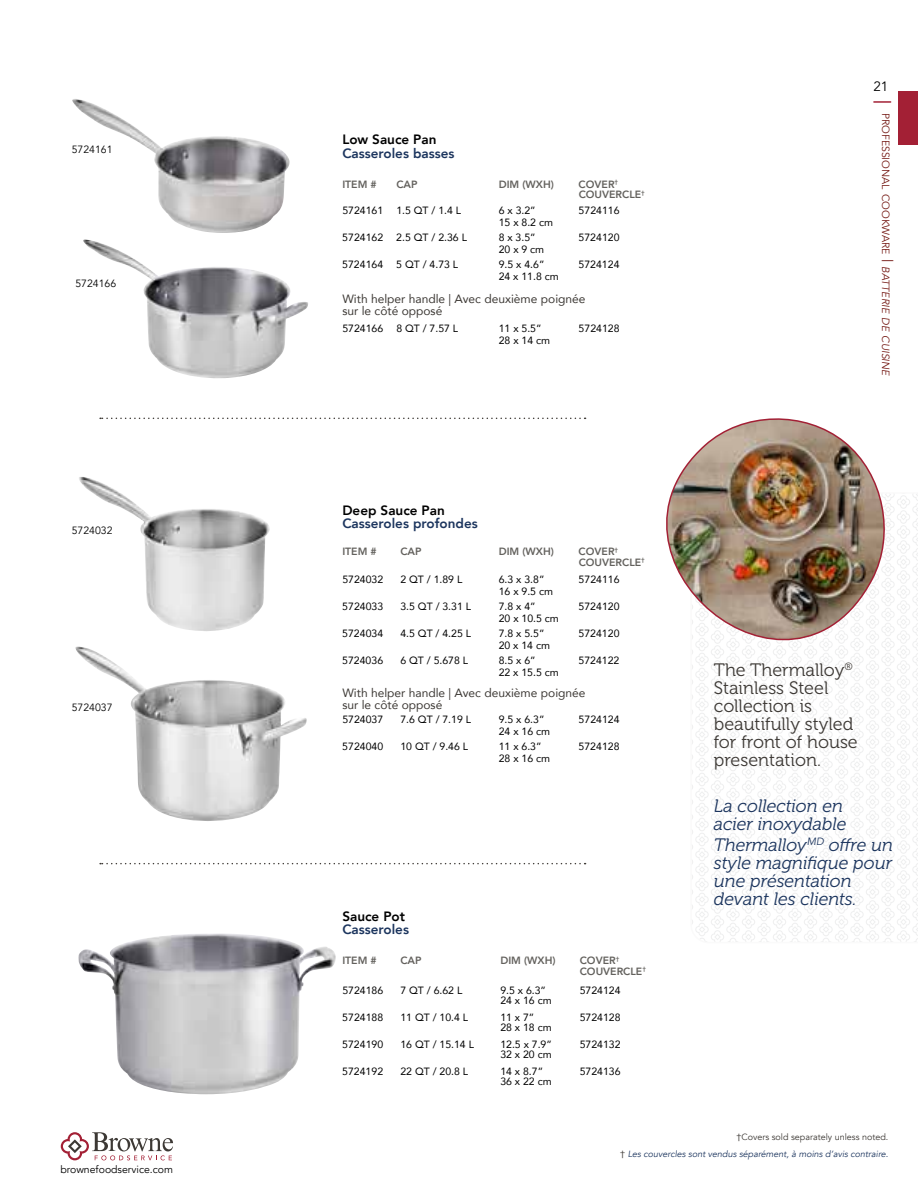
<style>
.page{position:relative;width:918px;height:1188px;background:#fff}
.page>*{position:absolute;margin:0;border:0;box-sizing:border-box;transform-origin:0 0}
.t1{font:italic 18px/18px "Museo 300";color:#1c355e}
.t2{font:18px/18px "Museo 300";color:#3d3935}
.t3{font:800 13.5px "Avenir";color:#1c355e}
.t4{font:800 13.5px "Avenir";color:#000}
.t5{font:13.5px "Avenir";color:#000}
.t6{font:12px/12px "Avenir";color:#3d3935}
.t7{font:10.5px/12px "Avenir";color:#000}
.t8{font:800 10.5px/10.5px "Avenir";color:#63615d}
.t9{font:10.5px "Avenir";color:#000}
.t10{font:10.5px "Avenir";color:#751a15}
.t11{font:italic 9px/16.6px "Avenir";color:#1c355e;text-align:right}
.s1{font-size:15px}
.s2{font-style:italic}
.s3{font-style:normal;color:#3d3935}
</style>
<div class="page">
<svg style="left:61px;top:1132px;width:112px;height:28px"></svg>
<svg style="left:874px;top:101px;width:17px;height:2px"></svg>
<div style="left:898px;top:91px;width:20px;height:54px;background:#a32035"></div>
<svg style="left:692px;top:494px;width:226px;height:448px"></svg>
<svg style="left:100px;top:418px;width:477px;height:1px"></svg>
<svg style="left:100px;top:863px;width:486px;height:1px"></svg>
<img style="left:72px;top:99px;width:218px;height:134px">
<img style="left:83px;top:239px;width:225px;height:140px">
<img style="left:75px;top:647px;width:232px;height:174px">
<img style="left:79px;top:477px;width:191px;height:154px">
<img style="left:78px;top:933px;width:258px;height:161px">
<img style="left:579px;top:417px;width:317px;height:316px">
<p class="t9" style="left:72px;top:144px;width:42px">5724161</p>
<p class="t9" style="left:75px;top:278px;width:42px">5724166</p>
<p class="t9" style="left:72px;top:525px;width:42px">5724032</p>
<p class="t9" style="left:72px;top:701px;width:42px">5724037</p>
<p class="t9" style="left:60px;top:1163px;width:114px">brownefoodservice.com</p>
<p class="t4" style="left:342px;top:129px;width:96px">Low Sauce Pan</p>
<p class="t3" style="left:342px;top:143px;width:114px">Casseroles basses</p>
<p class="t8" style="left:342px;top:179px;width:36px">ITEM #</p>
<p class="t8" style="left:396px;top:179px;width:23px">CAP</p>
<p class="t8" style="left:499px;top:179px;width:57px">DIM (WXH)</p>
<p class="t8" style="left:579px;top:179px;width:68px">COVER<sup>†<br></sup>COUVERCLE<sup>†</sup></p>
<p class="t7" style="left:342px;top:204px;width:42px">5724161</p>
<p class="t7" style="left:396px;top:204px;width:66px">1.5 QT / 1.4 L</p>
<p class="t7" style="left:499px;top:204px;width:56px">6 x 3.2”<br>15 x 8.2 cm</p>
<p class="t7" style="left:579px;top:204px;width:42px">5724116</p>
<p class="t7" style="left:342px;top:231px;width:42px">5724162</p>
<p class="t7" style="left:396px;top:231px;width:72px">2.5 QT / 2.36 L</p>
<p class="t7" style="left:499px;top:231px;width:47px">8 x 3.5”<br>20 x 9 cm</p>
<p class="t7" style="left:579px;top:231px;width:42px">5724120</p>
<p class="t7" style="left:342px;top:258px;width:42px">5724164</p>
<p class="t7" style="left:396px;top:258px;width:63px">5 QT / 4.73 L</p>
<p class="t7" style="left:499px;top:258px;width:62px">9.5 x 4.6”<br>24 x 11.8 cm</p>
<p class="t7" style="left:579px;top:258px;width:42px">5724124</p>
<p class="t6" style="left:342px;top:292px;width:245px">With helper handle | Avec deuxième poignée sur le côté opposé</p>
<p class="t7" style="left:342px;top:322px;width:42px">5724166</p>
<p class="t7" style="left:396px;top:322px;width:63px">8 QT / 7.57 L</p>
<p class="t7" style="left:499px;top:322px;width:53px">11 x 5.5”<br>28 x 14 cm</p>
<p class="t7" style="left:579px;top:322px;width:42px">5724128</p>
<p class="t4" style="left:342px;top:500px;width:104px">Deep Sauce Pan</p>
<p class="t3" style="left:342px;top:513px;width:137px">Casseroles profondes</p>
<p class="t8" style="left:342px;top:547px;width:36px">ITEM #</p>
<p class="t8" style="left:400px;top:547px;width:23px">CAP</p>
<p class="t8" style="left:499px;top:547px;width:57px">DIM (WXH)</p>
<p class="t8" style="left:579px;top:547px;width:68px">COVER<sup>†<br></sup>COUVERCLE<sup>†</sup></p>
<p class="t7" style="left:342px;top:573px;width:42px">5724032</p>
<p class="t7" style="left:400px;top:573px;width:63px">2 QT / 1.89 L</p>
<p class="t7" style="left:499px;top:573px;width:56px">6.3 x 3.8”<br>16 x 9.5 cm</p>
<p class="t7" style="left:579px;top:573px;width:42px">5724116</p>
<p class="t7" style="left:342px;top:600px;width:42px">5724033</p>
<p class="t7" style="left:400px;top:600px;width:72px">3.5 QT / 3.31 L</p>
<p class="t7" style="left:499px;top:600px;width:62px">7.8 x 4”<br>20 x 10.5 cm</p>
<p class="t7" style="left:579px;top:600px;width:42px">5724120</p>
<p class="t7" style="left:342px;top:627px;width:42px">5724034</p>
<p class="t7" style="left:400px;top:627px;width:72px">4.5 QT / 4.25 L</p>
<p class="t7" style="left:499px;top:627px;width:53px">7.8 x 5.5”<br>20 x 14 cm</p>
<p class="t7" style="left:579px;top:627px;width:42px">5724120</p>
<p class="t7" style="left:342px;top:654px;width:42px">5724036</p>
<p class="t7" style="left:400px;top:654px;width:69px">6 QT / 5.678 L</p>
<p class="t7" style="left:499px;top:654px;width:62px">8.5 x 6”<br>22 x 15.5 cm</p>
<p class="t7" style="left:579px;top:654px;width:42px">5724122</p>
<p class="t6" style="left:342px;top:686px;width:245px">With helper handle | Avec deuxième poignée sur le côté opposé</p>
<p class="t7" style="left:342px;top:713px;width:42px">5724037</p>
<p class="t7" style="left:400px;top:713px;width:72px">7.6 QT / 7.19 L</p>
<p class="t7" style="left:499px;top:713px;width:53px">9.5 x 6.3”<br>24 x 16 cm</p>
<p class="t7" style="left:579px;top:713px;width:42px">5724124</p>
<p class="t7" style="left:342px;top:740px;width:42px">5724040</p>
<p class="t7" style="left:400px;top:740px;width:69px">10 QT / 9.46 L</p>
<p class="t7" style="left:499px;top:740px;width:53px">11 x 6.3”<br>28 x 16 cm</p>
<p class="t7" style="left:579px;top:740px;width:42px">5724128</p>
<p class="t4" style="left:342px;top:905px;width:64px">Sauce Pot</p>
<p class="t3" style="left:342px;top:919px;width:68px">Casseroles</p>
<p class="t8" style="left:342px;top:955px;width:36px">ITEM #</p>
<p class="t8" style="left:400px;top:955px;width:23px">CAP</p>
<p class="t8" style="left:500px;top:955px;width:57px">DIM (WXH)</p>
<p class="t8" style="left:580px;top:955px;width:68px">COVER<sup>†<br></sup>COUVERCLE<sup>†</sup></p>
<p class="t7" style="left:342px;top:984px;width:42px">5724186</p>
<p class="t7" style="left:400px;top:984px;width:63px">7 QT / 6.62 L</p>
<p class="t7" style="left:500px;top:985px;width:53px;line-height:10.5px">9.5 x 6.3”<br>24 x 16 cm</p>
<p class="t7" style="left:580px;top:984px;width:42px">5724124</p>
<p class="t7" style="left:342px;top:1011px;width:42px">5724188</p>
<p class="t7" style="left:400px;top:1011px;width:69px">11 QT / 10.4 L</p>
<p class="t7" style="left:500px;top:1012px;width:53px;line-height:10.5px">11 x 7”<br>28 x 18 cm</p>
<p class="t7" style="left:580px;top:1011px;width:42px">5724128</p>
<p class="t7" style="left:342px;top:1038px;width:42px">5724190</p>
<p class="t7" style="left:400px;top:1038px;width:75px">16 QT / 15.14 L</p>
<p class="t7" style="left:500px;top:1039px;width:53px;line-height:10.5px">12.5 x 7.9”<br>32 x 20 cm</p>
<p class="t7" style="left:580px;top:1038px;width:42px">5724132</p>
<p class="t7" style="left:342px;top:1065px;width:42px">5724192</p>
<p class="t7" style="left:400px;top:1065px;width:69px">22 QT / 20.8 L</p>
<p class="t7" style="left:500px;top:1066px;width:53px;line-height:10.5px">14 x 8.7”<br>36 x 22 cm</p>
<p class="t7" style="left:580px;top:1065px;width:42px">5724136</p>
<p class="t5" style="left:873px;top:79px;width:17px">21</p>
<p class="t10" style="left:892px;top:113px;width:265px;rotate:90deg">professional cookware <span class="s1">|</span> <span class="s2">batterie de cuisine</span></p>
<h1 class="t2" style="left:714px;top:661px;width:145px">The Thermalloy<sup>®<br></sup>Stainless Steel collection is beautifully styled for front of house presentation.</h1>
<h1 class="t1" style="left:714px;top:797px;width:134px">La collection en acier inoxydable</h1>
<h1 class="t1" style="left:714px;top:836px;width:181px">Thermalloy<sup>MD</sup> offre un style magnifique pour une présentation devant les clients.</h1>
<p class="t11" style="left:620px;top:1129px;width:270px"><span class="s3">†</span><span class="s3">Covers sold separately unless noted.<br></span><span class="s3">†</span> Les couvercles sont vendus séparément, à moins d’avis contraire.</p>
</div>
